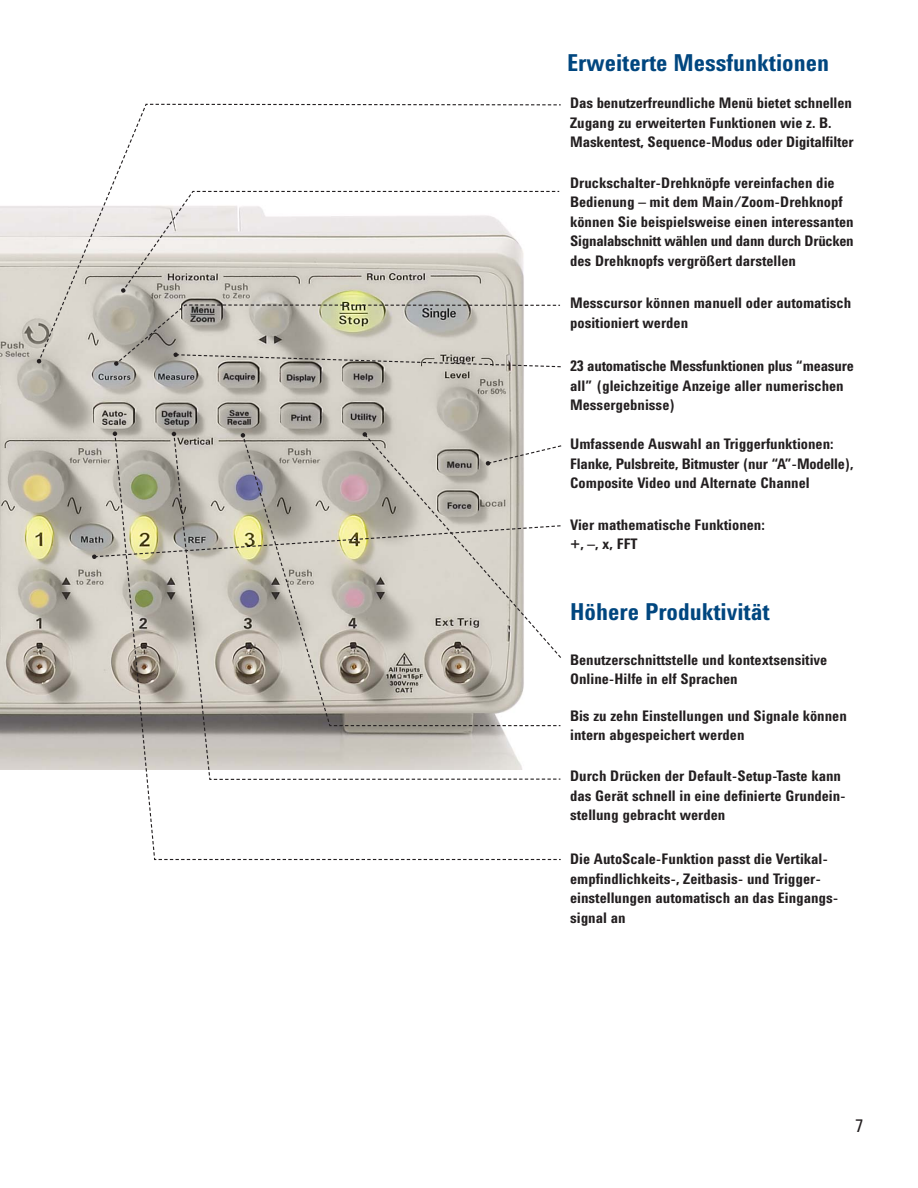
<style>
.page{position:relative;width:918px;height:1188px;background:#fff}
.page>*{position:absolute;margin:0;border:0;box-sizing:border-box;transform-origin:0 0}
.t1{font:700 24px "Agilent Condensed CFF";color:#00467f}
.t2{font:18px "Agilent Condensed CFF";color:#231f20}
.t3{font:700 15px/19.5px "Agilent Condensed CFF";color:#231f20}
</style>
<div class="page">
<img style="left:0;top:206px;width:524px;height:564px">
<svg style="left:37px;top:103px;width:524px;height:265px"></svg>
<svg style="left:92px;top:431px;width:470px;height:429px"></svg>
<h1 class="t1" style="left:567px;top:54px;width:264px">Erwei terte Mess funk tionen</h1>
<p class="t3" style="left:570px;top:95px;width:285px">Das benutzerfreundliche Menü bietet schnellen<br>Zugang zu erwei terten Funktionen wie z. B.<br>Maskentest, Sequence-Modus oder Digitalfilter</p>
<p class="t3" style="left:570px;top:175px;width:285px">Druckschalter-Drehknöpfe ver ein fachen die Bedie nung – mit dem Main/Zoom-Drehknopf können Sie beispiels weise einen inter essanten Signalabschnitt wählen und dann durch Drücken des Drehknopfs vergrößert darstellen</p>
<p class="t3" style="left:570px;top:295px;width:283px">Messcursor können manuell oder auto ma tisch positioniert werden</p>
<p class="t3" style="left:570px;top:358px;width:285px">23 auto ma tische Mess funk tionen plus “measure all” (gleich zeitige Anzeige aller numerischen<br>Mess ergeb nisse)</p>
<p class="t3" style="left:570px;top:436px;width:285px">Umfas sende Auswahl an Trigger funktionen:<br>Flanke, Pulsbreite, Bit muster (nur “A”-Modelle),<br>Composite Video und Alternate Channel</p>
<p class="t3" style="left:570px;top:517px;width:196px">Vier mathematische Funktionen: +, –, x, FFT</p>
<h1 class="t1" style="left:570px;top:603px;width:201px">Höhere Produk ti vi tät</h1>
<p class="t3" style="left:570px;top:652px;width:259px">Benutzer schnitt stelle und kontext sensitive<br>Online-Hilfe in elf Sprachen</p>
<p class="t3" style="left:570px;top:708px;width:278px">Bis zu zehn Einstel lungen und Signale können intern abge spei chert werden</p>
<p class="t3" style="left:570px;top:768px;width:277px">Durch Drücken der Default-Setup-Taste kann das Gerät schnell in eine definierte Grundein&shy;stellung gebracht werden</p>
<p class="t3" style="left:570px;top:851px;width:270px">Die AutoScale-Funktion passt die Vertikal&shy;empfind lich keits-, Zeitbasis- und Trigge r&shy;einstel lungen auto ma tisch an das Eingangs&shy;signal an</p>
<p class="t2" style="left:855px;top:1119px;width:10px">7</p>
</div>
